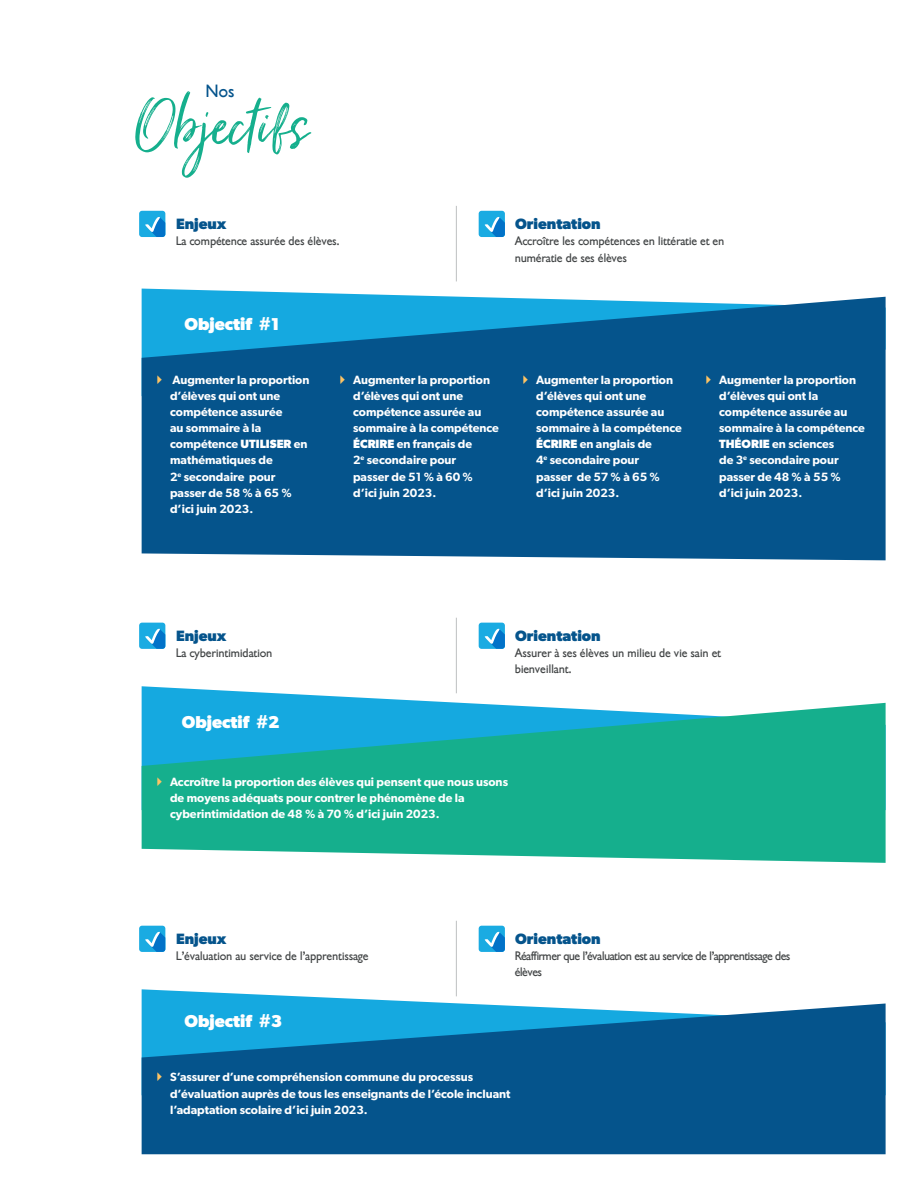
<style>
.page{position:relative;width:918px;height:1188px;background:#fff}
.page>*{position:absolute;margin:0;border:0;box-sizing:border-box;transform-origin:0 0}
.t1{font:79.5px "Just Lovely";color:#15af8d}
.t2{font:700 17.25px "Gibson";color:#fff}
.t3{font:17.25px "Gibson";color:#05548c}
.t4{font:700 15px "Gibson";color:#05548c}
.t5{font:600 12px/16.2px "Gibson";color:#fff}
.t6{font:12px/16.2px "Gibson";color:#424546}
.t7{font:12px/16.2px "Gibson";letter-spacing:-.03em;color:#424546}
.s1{font-weight:700}
</style>
<div class="page">
<svg style="left:142px;top:289px;width:744px;height:8px"></svg>
<svg style="left:142px;top:297px;width:744px;height:263px;background:#0b6097"></svg>
<div style="left:139px;top:211px;width:26px;height:26px;background:#1aabe2;border-radius:3px"></div>
<svg style="left:145px;top:217px;width:20px;height:20px"></svg>
<div style="left:479px;top:211px;width:26px;height:26px;background:#1aabe2;border-radius:3px"></div>
<svg style="left:484px;top:217px;width:21px;height:20px"></svg>
<hr style="left:456px;top:206px;width:1px;height:75px;background:#bec0c1">
<div style="left:139px;top:623px;width:26px;height:26px;background:#1aabe2;border-radius:3px"></div>
<svg style="left:145px;top:628px;width:20px;height:21px"></svg>
<div style="left:479px;top:623px;width:26px;height:26px;background:#1aabe2;border-radius:3px"></div>
<svg style="left:484px;top:628px;width:21px;height:21px"></svg>
<hr style="left:456px;top:618px;width:1px;height:75px;background:#bec0c1">
<svg style="left:142px;top:686px;width:744px;height:17px"></svg>
<svg style="left:142px;top:703px;width:744px;height:160px;background:#25b3a3"></svg>
<div style="left:139px;top:926px;width:26px;height:26px;background:#1aabe2;border-radius:3px"></div>
<svg style="left:145px;top:932px;width:20px;height:20px"></svg>
<div style="left:479px;top:926px;width:26px;height:26px;background:#1aabe2;border-radius:3px"></div>
<svg style="left:484px;top:932px;width:21px;height:20px"></svg>
<hr style="left:456px;top:921px;width:1px;height:75px;background:#bec0c1">
<svg style="left:142px;top:989px;width:744px;height:15px"></svg>
<svg style="left:142px;top:1004px;width:744px;height:150px;background:#0c649b"></svg>
<svg style="left:341px;top:375px;width:4px;height:9px"></svg>
<svg style="left:158px;top:375px;width:4px;height:9px"></svg>
<svg style="left:158px;top:777px;width:4px;height:9px"></svg>
<svg style="left:158px;top:1073px;width:4px;height:8px"></svg>
<svg style="left:524px;top:375px;width:4px;height:9px"></svg>
<svg style="left:707px;top:375px;width:4px;height:9px"></svg>
<h2 class="t3" style="left:206px;top:81px;width:30px">Nos</h2>
<h1 class="t1" style="left:134px;top:76px;width:176px">Objectifs</h1>
<p class="t4" style="left:176px;top:215px;width:52px">Enjeux</p>
<p class="t4" style="left:515px;top:215px;width:87px">Orientation</p>
<p class="t6" style="left:176px;top:233px;width:165px">La compétence assurée des élèves.</p>
<p class="t6" style="left:515px;top:233px;width:211px">Accroître les compétences en littératie et en numératie de ses élèves</p>
<h2 class="t2" style="left:184px;top:313px;width:97px">Objectif #1</h2>
<p class="t5" style="left:170px;top:371px;width:141px">Augmenter la proportion d’élèves qui ont une compétence assurée<br>au sommaire à la compétence <span class="s1">UTILISER</span> en mathématiques de<br>2<sup>e</sup> secondaire pour passer de 58 % à 65 % d’ici juin 2023.</p>
<p class="t5" style="left:353px;top:371px;width:147px">Augmenter la proportion d’élèves qui ont une compétence assurée au sommaire à la compétence<br><span class="s1">ÉCRIRE</span> en français de<br>2<sup>e</sup> secondaire pour<br>passer de 51 % à 60 % d’ici juin 2023.</p>
<p class="t5" style="left:536px;top:371px;width:147px">Augmenter la proportion d’élèves qui ont une compétence assurée au sommaire à la compétence<br><span class="s1">ÉCRIRE</span> en anglais de<br>4<sup>e</sup> secondaire pour<br>passer de 57 % à 65 % d’ici juin 2023.</p>
<p class="t5" style="left:719px;top:371px;width:147px">Augmenter la proportion d’élèves qui ont la compétence assurée au sommaire à la compétence<br><span class="s1">THÉORIE</span> en sciences<br>de 3<sup>e</sup> secondaire pour passer de 48 % à 55 % d’ici juin 2023.</p>
<p class="t4" style="left:176px;top:627px;width:52px">Enjeux</p>
<p class="t4" style="left:515px;top:627px;width:87px">Orientation</p>
<p class="t6" style="left:176px;top:645px;width:98px">La cyberintimidation</p>
<p class="t6" style="left:515px;top:645px;width:208px">Assurer à ses élèves un milieu de vie sain et bienveillant.</p>
<h2 class="t2" style="left:182px;top:712px;width:100px">Objectif #2</h2>
<p class="t5" style="left:170px;top:773px;width:339px">Accroître la proportion des élèves qui pensent que nous usons de moyens adéquats pour contrer le phénomène de la cyberintimidation de 48 % à 70 % d’ici juin 2023.</p>
<p class="t4" style="left:176px;top:930px;width:52px">Enjeux</p>
<p class="t4" style="left:515px;top:930px;width:87px">Orientation</p>
<p class="t6" style="left:176px;top:948px;width:194px">L’évaluation au service de l’apprentissage</p>
<p class="t7" style="left:515px;top:948px;width:277px">Réaffirmer que l’évaluation est au service de l’apprentissage des élèves</p>
<h2 class="t2" style="left:184px;top:1011px;width:100px">Objectif #3</h2>
<p class="t5" style="left:170px;top:1069px;width:342px">S’assurer d’une compréhension commune du processus d’évaluation auprès de tous les enseignants de l’école incluant l’adaptation scolaire d’ici juin 2023.</p>
</div>
